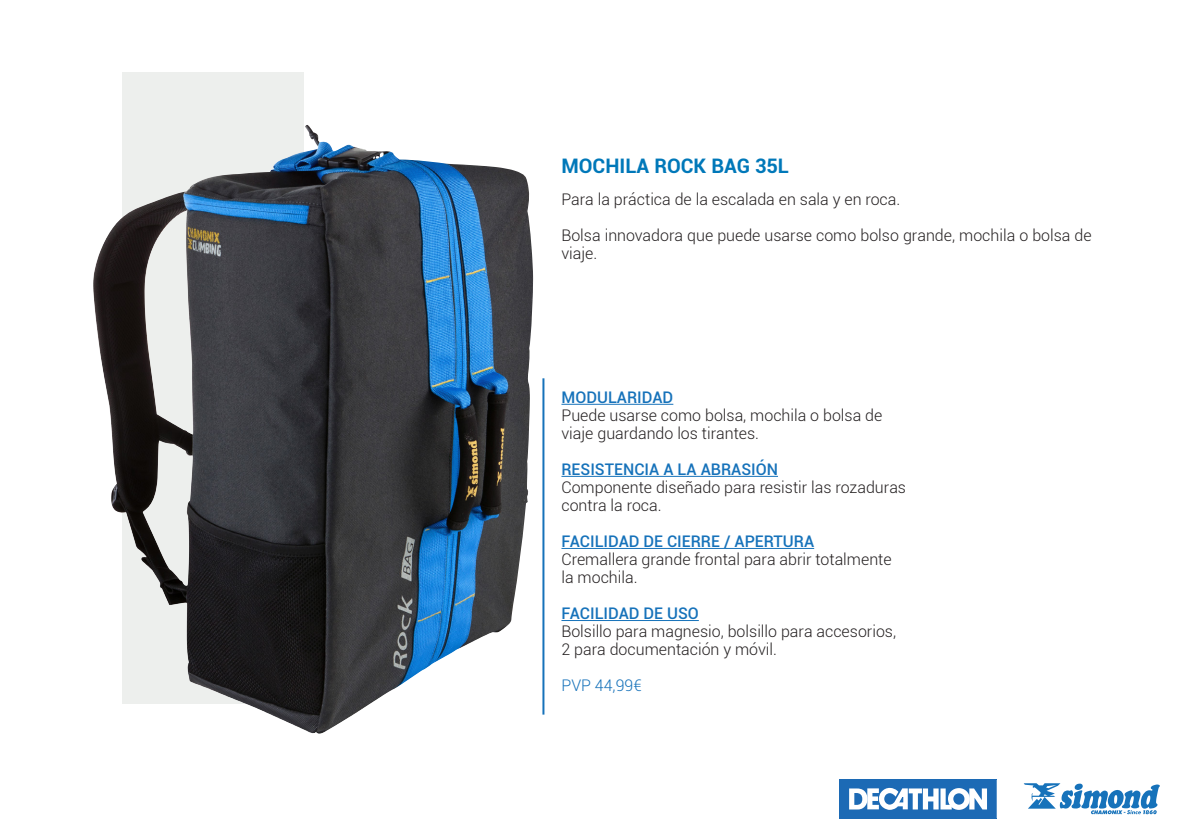
<style>
.page{position:relative;width:1191px;height:840px;background:#fff}
.page>*{position:absolute;margin:0;border:0;box-sizing:border-box;transform-origin:0 0}
.t1{font:700 20px "Roboto";color:#0078b9}
.t2{font:300 16px/18px "Roboto";color:#231f20}
.t3{font:500 16px "Roboto";color:#1672ba}
.t4{font:300 16px "Roboto";color:#1672ba}
</style>
<div class="page">
<svg style="left:1023px;top:783px;width:136px;height:30px"></svg>
<div style="left:839px;top:778px;width:157px;height:39px;background:#1c6ab5"></div>
<div style="left:839px;top:778px;width:157px;height:39px;border:1px solid #1c6ab5"></div>
<svg style="left:849px;top:787px;width:138px;height:22px"></svg>
<hr style="left:542px;top:378px;width:2px;height:336px;background:#1672ba">
<hr style="left:561px;top:403px;width:112px;height:1px;background:#1672ba">
<hr style="left:561px;top:475px;width:217px;height:1px;background:#1672ba">
<hr style="left:561px;top:547px;width:253px;height:1px;background:#1672ba">
<hr style="left:561px;top:619px;width:138px;height:1px;background:#1672ba">
<div style="left:122px;top:72px;width:181px;height:631px;background:#edefed"></div>
<img style="left:93px;top:125px;width:440px;height:609px">
<p class="t1" style="left:561px;top:151px;width:229px">MOCHILA ROCK BAG 35L</p>
<p class="t2" style="left:561px;top:190px;width:340px">Para la práctica de la escalada en sala y en roca.</p>
<p class="t2" style="left:561px;top:226px;width:532px">Bolsa innovadora que puede usarse como bolso grande, mochila o bolsa de viaje.</p>
<p class="t3" style="left:561px;top:386px;width:113px">MODULARIDAD</p>
<p class="t2" style="left:561px;top:405px;width:322px">Puede usarse como bolsa, mochila o bolsa de viaje guardando los tirantes.</p>
<p class="t3" style="left:561px;top:458px;width:218px">RESISTENCIA A LA ABRASIÓN</p>
<p class="t2" style="left:561px;top:477px;width:346px">Componente diseñado para resistir las rozaduras contra la roca.</p>
<p class="t3" style="left:561px;top:530px;width:254px">FACILIDAD DE CIERRE / APERTURA</p>
<p class="t2" style="left:561px;top:549px;width:332px">Cremallera grande frontal para abrir totalmente la mochila.</p>
<p class="t3" style="left:561px;top:602px;width:139px">FACILIDAD DE USO</p>
<p class="t2" style="left:561px;top:621px;width:336px">Bolsillo para magnesio, bolsillo para accesorios,<br>2 para documentación y móvil.</p>
<p class="t4" style="left:561px;top:674px;width:82px">PVP 44,99€</p>
</div>
